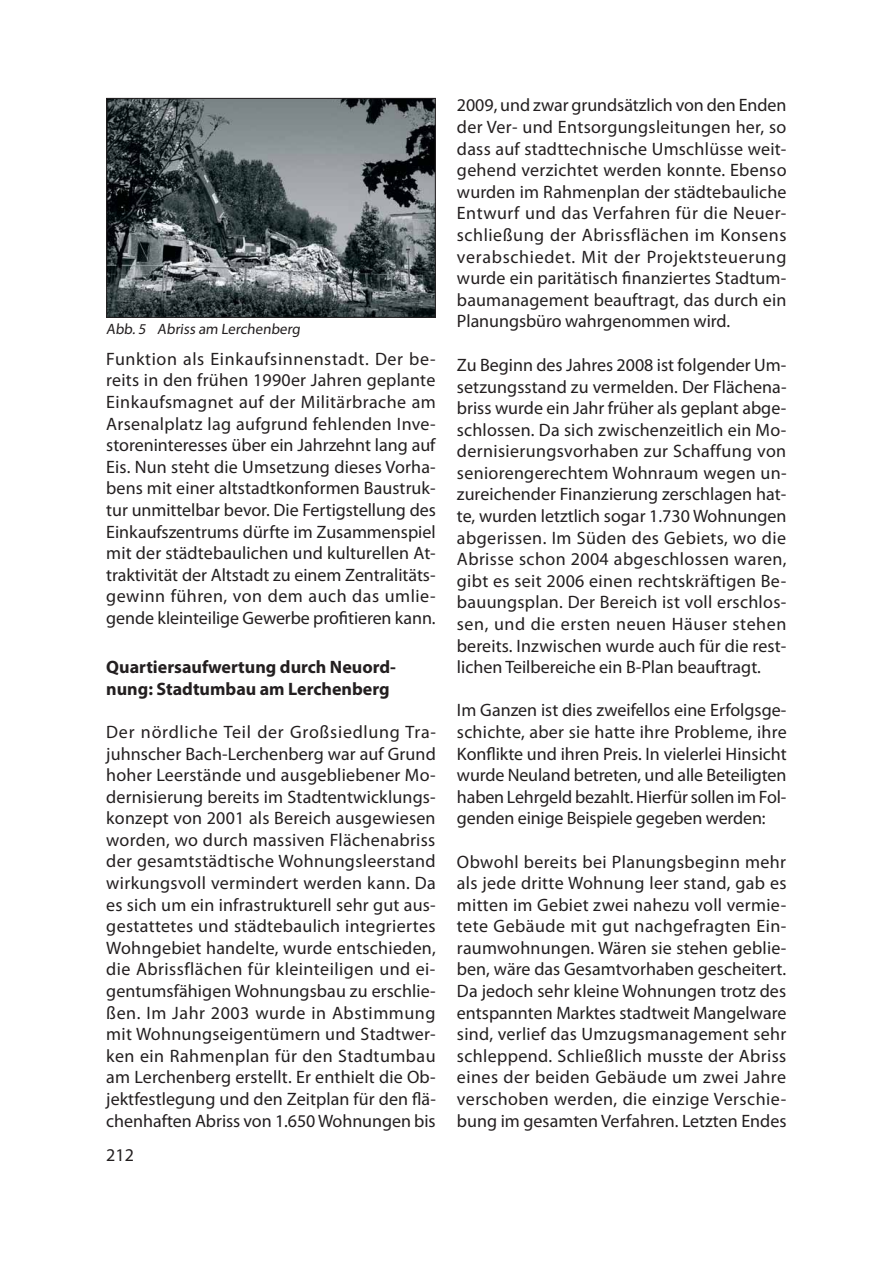
<style>
.page{position:relative;width:893px;height:1263px;background:#fff}
.page>*{position:absolute;margin:0;border:0;box-sizing:border-box;transform-origin:0 0}
.t1{font:18px/21.6px "Myriad Pro";letter-spacing:-.005em;color:#231f20;text-align:justify}
.t2{font:700 18px/21.6px "Myriad Pro";color:#231f20}
.t3{font:15px "Myriad Pro";color:#231f20}
</style>
<div class="page">
<img style="left:108px;top:100px;width:326px;height:216px">
<div style="left:106px;top:98px;width:330px;height:220px;border:1px solid #231f20"></div>
<p class="t3" style="left:106px;top:324px;width:197px">Abb. 5 Abriss am Lerchenberg</p>
<p class="t1" style="left:106px;top:349px;width:331px">Funktion als Einkaufsinnenstadt. Der be&shy;reits in den frühen 1990er Jahren geplante Einkaufsmagnet auf der Militärbrache am Arsenalplatz lag aufgrund fehlenden Inve&shy;storeninteresses über ein Jahrzehnt lang auf Eis. Nun steht die Umsetzung dieses Vorha&shy;bens mit einer altstadtkonformen Baustruk&shy;tur unmittelbar bevor. Die Fertigstellung des Einkaufszentrums dürfte im Zusammenspiel mit der städtebaulichen und kulturellen At&shy;traktivität der Altstadt zu einem Zentralitäts&shy;gewinn führen, von dem auch das umlie&shy;gende kleinteilige Gewerbe profitieren kann.</p>
<p class="t2" style="left:106px;top:658px;width:291px">Quartiersaufwertung durch Neuord&shy;nung: Stadtumbau am Lerchenberg</p>
<p class="t1" style="left:106px;top:722px;width:331px">Der nördliche Teil der Großsiedlung Tra&shy;juhnscher Bach-Lerchenberg war auf Grund hoher Leerstände und ausgebliebener Mo&shy;dernisierung bereits im Stadtentwicklungs&shy;konzept von 2001 als Bereich ausgewiesen worden, wo durch massiven Flächenabriss der gesamtstädtische Wohnungsleerstand wirkungsvoll vermindert werden kann. Da es sich um ein infrastrukturell sehr gut aus&shy;gestattetes und städtebaulich integriertes Wohngebiet handelte, wurde entschieden, die Abrissflächen für kleinteiligen und ei&shy;gentumsfähigen Wohnungsbau zu erschlie&shy;ßen. Im Jahr 2003 wurde in Abstimmung mit Wohnungseigentümern und Stadtwer&shy;ken ein Rahmenplan für den Stadtumbau am Lerchenberg erstellt. Er enthielt die Ob&shy;jektfestlegung und den Zeitplan für den flä&shy;chenhaften Abriss von 1.650 Wohnungen bis</p>
<p class="t1" style="left:106px;top:1146px;width:29px">212</p>
<p class="t1" style="left:457px;top:96px;width:331px">2009, und zwar grundsätzlich von den Enden der Ver- und Entsorgungsleitungen her, so dass auf stadttechnische Umschlüsse weit&shy;gehend verzichtet werden konnte. Ebenso wurden im Rahmenplan der städtebauliche Entwurf und das Verfahren für die Neuer&shy;schließung der Abrissflächen im Konsens verabschiedet. Mit der Projektsteuerung wurde ein paritätisch finanziertes Stadtum&shy;baumanagement beauftragt, das durch ein Planungsbüro wahrgenommen wird.</p>
<p class="t1" style="left:457px;top:355px;width:331px">Zu Beginn des Jahres 2008 ist folgender Um&shy;setzungsstand zu vermelden. Der Flächena&shy;briss wurde ein Jahr früher als geplant abge&shy;schlossen. Da sich zwischenzeitlich ein Mo&shy;dernisierungsvorhaben zur Schaffung von seniorengerechtem Wohnraum wegen un&shy;zureichender Finanzierung zerschlagen hat&shy;te, wurden letztlich sogar 1.730 Wohnungen abgerissen. Im Süden des Gebiets, wo die Abrisse schon 2004 abgeschlossen waren, gibt es seit 2006 einen rechtskräftigen Be&shy;bauungsplan. Der Bereich ist voll erschlos&shy;sen, und die ersten neuen Häuser stehen bereits. Inzwischen wurde auch für die rest&shy;lichen Teilbereiche ein B-Plan beauftragt.</p>
<p class="t1" style="left:457px;top:701px;width:331px">Im Ganzen ist dies zweifellos eine Erfolgsge&shy;schichte, aber sie hatte ihre Probleme, ihre Konflikte und ihren Preis. In vielerlei Hinsicht wurde Neuland betreten, und alle Beteiligten haben Lehrgeld bezahlt. Hierfür sollen im Fol&shy;genden einige Beispiele gegeben werden:</p>
<p class="t1" style="left:457px;top:852px;width:331px">Obwohl bereits bei Planungsbeginn mehr als jede dritte Wohnung leer stand, gab es mitten im Gebiet zwei nahezu voll vermie&shy;tete Gebäude mit gut nachgefragten Ein&shy;raumwohnungen. Wären sie stehen geblie&shy;ben, wäre das Gesamtvorhaben gescheitert.<br>Da jedoch sehr kleine Wohnungen trotz des entspannten Marktes stadtweit Mangelware sind, verlief das Umzugsmanagement sehr schleppend. Schließlich musste der Abriss eines der beiden Gebäude um zwei Jahre verschoben werden, die einzige Verschie&shy;bung im gesamten Verfahren. Letzten Endes</p>
</div>
